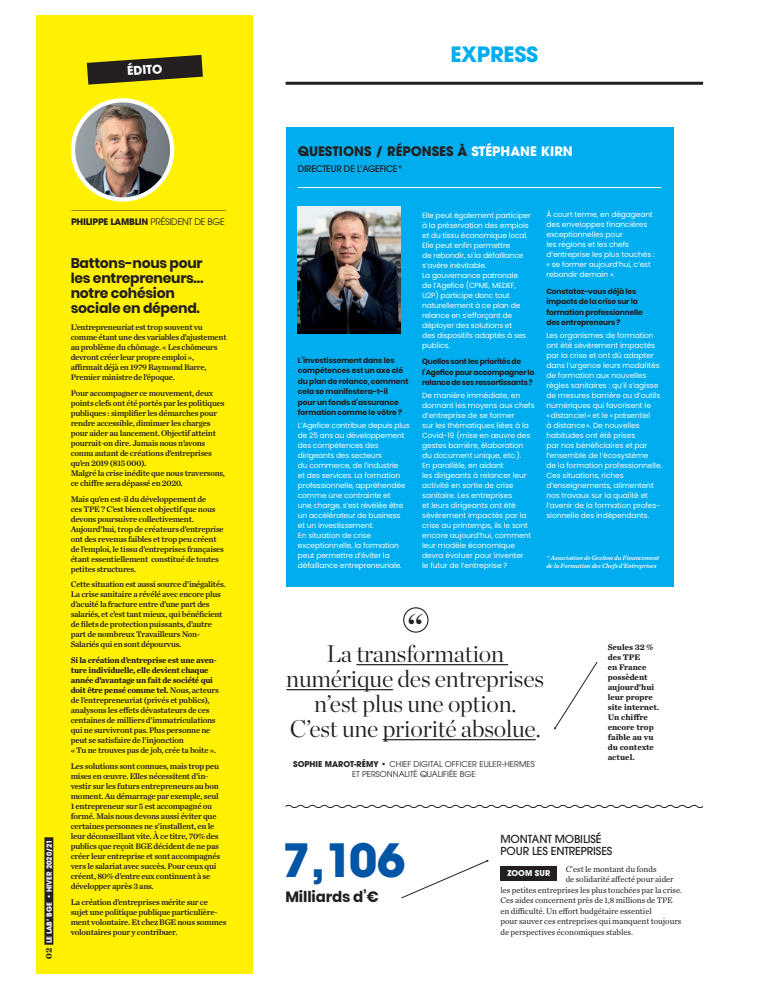
<style>
.page{position:relative;width:773px;height:989px;background:#fff}
.page>*{position:absolute;margin:0;border:0;box-sizing:border-box;transform-origin:0 0}
.t1{font:300 45.8px "Chronicle Display";color:#231f20}
.t2{font:700 45.5px "Avant Garde";color:#0155a5}
.t3{font:300 24px/25px "Chronicle Display";letter-spacing:-.01em;color:#231f20;text-align:center}
.t4{font:700 21px "Avant Garde";letter-spacing:-.01em;color:#00aeef}
.t5{font:700 15px "Poppins";letter-spacing:-.01em;color:#231f20}
.t6{font:700 14px/15px "Poppins";letter-spacing:-.02em;color:#231f20}
.t7{font:700 13px "Avant Garde";color:#231f20}
.t8{font:700 12px "Avant Garde";color:#fff}
.t9{font:500 11px/12px "Avant Garde";letter-spacing:-.01em;color:#231f20}
.t10{font:700 9px "Avant Garde";letter-spacing:-.03em;color:#231f20}
.t11{font:500 9px "Avant Garde";letter-spacing:-.02em;color:#231f20}
.t12{font:8.5px/10px "Chronicle Text G1 Semi";letter-spacing:-.03em;color:#231f20}
.t13{font:8.5px "Chronicle Text G1";letter-spacing:-.01em;color:#231f20}
.t14{font:700 8.5px/10px "Chronicle Text G1";letter-spacing:-.03em;color:#231f20}
.t15{font:700 8.5px/10px "Chronicle Text G1";letter-spacing:-.005em;color:#231f20}
.t16{font:8px/9.6px "Avant Garde";color:#231f20;text-align:center}
.t17{font:700 8px "Avant Garde";color:#fff}
.t18{font:7.5px/10px "Poppins";letter-spacing:-.01em;color:#fff}
.t19{font:700 7.5px/10.5px "Poppins";letter-spacing:-.02em;color:#231f20}
.t20{font:700 7px "Avant Garde";letter-spacing:-.005em;color:#fff}
.t21{font:italic 6.5px/8px "Chronicle Text G1 Semi";letter-spacing:-.01em;color:#fff}
.s1{font-family:"Chronicle Text G1";font-size:9px;color:#231f20}
.s2{font-weight:400}
.s3{font-family:"Chronicle Text G1 Semi";font-weight:400}
.s4{color:#fff}
.s5{font-weight:700}
</style>
<div class="page">
<div style="left:37px;top:15px;width:216px;height:958px;background:#fff101"></div>
<div style="left:44px;top:837px;width:9px;height:107px;background:#231f20"></div>
<hr style="left:356px;top:664px;width:152px;height:1px;background:#231f20">
<hr style="left:286px;top:689px;width:107px;height:1px;background:#231f20">
<hr style="left:383px;top:739px;width:153px;height:1px;background:#231f20">
<div style="left:403px;top:607px;width:25px;height:25px;border:1px solid #231f20;border-radius:50%"></div>
<svg style="left:554px;top:661px;width:44px;height:68px"></svg>
<svg style="left:401px;top:859px;width:87px;height:39px"></svg>
<div style="left:500px;top:866px;width:57px;height:14px;background:#231f20"></div>
<hr style="left:286px;top:82px;width:417px;height:3px;background:#231f20">
<svg style="left:87px;top:55px;width:116px;height:30px"></svg>
<img style="left:73px;top:100px;width:99px;height:99px;border-radius:50px">
<div style="left:71px;top:98px;width:103px;height:104px;border:4px solid #fff;border-radius:50%"></div>
<hr style="left:71px;top:210px;width:155px;height:1px;background:#231f20">
<svg style="left:285px;top:804px;width:419px;height:4px"></svg>
<div style="left:286px;top:127px;width:387px;height:459px;background:#00aeef"></div>
<hr style="left:298px;top:187px;width:363px;height:1px;background:#fff">
<img style="left:297px;top:206px;width:103px;height:127px">
<h3 class="t8" style="left:127px;top:63px;width:37px;rotate:-4deg">ÉDITO</h3>
<p class="t20" style="left:45px;top:958px;width:121px;rotate:-90deg"><span class="s1">02</span> LE LAB’ BGE • HIVER 2020/21</p>
<p class="t10" style="left:71px;top:215px;width:155px">PHILIPPE LAMBLIN <span class="s2">PRÉSIDENT DE BGE</span></p>
<h3 class="t6" style="left:71px;top:256px;width:134px">Battons-nous pour les entrepreneurs… notre cohésion sociale en dépend.</h3>
<p class="t12" style="left:71px;top:322px;width:157px">L’entrepreneuriat est trop souvent vu comme étant une des variables d’ajustement au problème du chômage. « Les chômeurs devront créer leur propre emploi », affirmait déjà en 1979 Raymond Barre, Premier ministre de l’époque.</p>
<p class="t12" style="left:71px;top:388px;width:156px">Pour accompagner ce mouvement, deux points clefs ont été portés par les politiques publiques : simplifier les démarches pour rendre accessible, diminuer les charges pour aider au lancement. Objectif atteint pourrait-on dire. Jamais nous n’avons connu autant de créations d’entreprises qu’en 2019 (815 000).<br>Malgré la crise inédite que nous traversons, ce chiffre sera dépassé en 2020.</p>
<p class="t12" style="left:71px;top:493px;width:155px">Mais qu’en est-il du développement de<br>ces TPE ? C’est bien cet objectif que nous devons poursuivre collectivement.<br>Aujourd’hui, trop de créateurs d’entreprise ont des revenus faibles et trop peu créent de l’emploi, le tissu d’entreprises françaises étant essentiellement constitué de toutes petites structures.</p>
<p class="t12" style="left:71px;top:579px;width:156px">Cette situation est aussi source d’inégalités.<br>La crise sanitaire a révélé avec encore plus d’acuité la fracture entre d’une part des salariés, et c’est tant mieux, qui bénéficient de filets de protection puissants, d’autre part de nombreux Travailleurs Non-Salariés qui en sont dépourvus.</p>
<p class="t14" style="left:71px;top:654px;width:150px">Si la création d’entreprise est une aven&shy;ture individuelle, elle devient chaque année d’avantage un fait de société qui doit être pensé comme tel. <span class="s3">Nous, acteurs</span></p>
<p class="t12" style="left:71px;top:694px;width:147px">de l’entrepreneuriat (privés et publics), analysons les effets dévastateurs de ces centaines de milliers d’immatriculations qui ne survivront pas. Plus personne ne peut se satisfaire de l’injonction<br>« Tu ne trouves pas de job, crée ta boite ».</p>
<p class="t12" style="left:71px;top:760px;width:151px">Les solutions sont connues, mais trop peu mises en œuvre. Elles nécessitent d’in&shy;vestir sur les futurs entrepreneurs au bon moment. Au démarrage par exemple, seul 1 entrepreneur sur 5 est accompagné ou formé. Mais nous devons aussi éviter que certaines personnes ne s’installent, en le leur déconseillant vite. À ce titre, 70% des publics que reçoit BGE décident de ne pas créer leur entreprise et sont accompagnés vers le salariat avec succès. Pour ceux qui créent, 80% d’entre eux continuent à se développer après 3 ans.</p>
<p class="t12" style="left:71px;top:896px;width:157px">La création d’entreprises mérite sur ce sujet une politique publique particulière&shy;ment volontaire. Et chez BGE nous sommes volontaires pour y contribuer.</p>
<h3 class="t4" style="left:450px;top:40px;width:89px">EXPRESS</h3>
<h3 class="t7" style="left:298px;top:143px;width:276px">QUESTIONS / RÉPONSES À <span class="s4">STÉPHANE KIRN</span></h3>
<p class="t11" style="left:298px;top:163px;width:106px">DIRECTEUR DE L’AGEFICE*</p>
<p class="t19" style="left:298px;top:355px;width:112px">L’investissement dans les compétences est un axe clé du plan de relance, comment cela se manifestera-t-il<br>pour un fonds d’assurance formation comme le vôtre ?</p>
<p class="t18" style="left:298px;top:420px;width:113px">L’Agefice contribue depuis plus de 25 ans au développement des compétences des dirigeants des secteurs<br>du commerce, de l’industrie<br>et des services. La formation professionnelle, appréhendée comme une contrainte et<br>une charge, s’est révélée être un accélérateur de business<br>et un investissement.<br>En situation de crise exceptionnelle, la formation peut permettre d’éviter la défaillance entrepreneuriale.</p>
<p class="t18" style="left:422px;top:210px;width:110px">Elle peut également participer à la préservation des emplois et du tissu économique local.<br>Elle peut enfin permettre<br>de rebondir, si la défaillance s’avère inévitable.<br>La gouvernance patronale<br>de l’Agefice (CPME, MEDEF,<br>U2P) participe donc tout naturellement à ce plan de relance en s’efforçant de déployer des solutions et<br>des dispositifs adaptés à ses publics.</p>
<p class="t19" style="left:422px;top:356px;width:114px">Quelles sont les priorités de l’Agefice pour accompagner la relance de ses ressortissants ?</p>
<p class="t18" style="left:422px;top:390px;width:114px">De manière immédiate, en donnant les moyens aux chefs d’entreprise de se former<br>sur les thématiques liées à la<br>Covid-19 (mise en œuvre des gestes barrière, élaboration du document unique, etc.).<br>En parallèle, en aidant<br>les dirigeants à relancer leur activité en sortie de crise sanitaire. Les entreprises<br>et leurs dirigeants ont été sévèrement impactés par la crise au printemps, ils le sont encore aujourd’hui, comment leur modèle économique devra évoluer pour inventer<br>le futur de l’entreprise ?</p>
<p class="t18" style="left:546px;top:209px;width:110px">À court terme, en dégageant des enveloppes financières exceptionnelles pour<br>les régions et les chefs d’entreprise les plus touchés : « se former aujourd’hui, c’est rebondir demain ».</p>
<p class="t19" style="left:546px;top:286px;width:98px">Constatez-vous déjà les impacts de la crise sur la formation professionnelle des entrepreneurs ?</p>
<p class="t18" style="left:546px;top:330px;width:117px">Les organismes de formation ont été sévèrement impactés par la crise et ont dû adapter dans l’urgence leurs modalités de formation aux nouvelles règles sanitaires : qu’il s’agisse de mesures barrière ou d’outils numériques qui favorisent le «distanciel» et le «présentiel<br>à distance». De nouvelles habitudes ont été prises<br>par nos bénéficiaires et par l’ensemble de l’écosystème<br>de la formation professionnelle.<br>Ces situations, riches d’enseignements, alimentent nos travaux sur la qualité et l’avenir de la formation profes&shy;sionnelle des indépendants.</p>
<p class="t21" style="left:546px;top:553px;width:114px">* Association de Gestion du Financement de la Formation des Chefs d’Entreprises</p>
<h1 class="t1" style="left:407px;top:595px;width:18px">“</h1>
<h3 class="t3" style="left:286px;top:639px;width:259px">La transformation numérique des entreprises n’est plus une option.<br>C’est une priorité absolue.</h3>
<p class="t16" style="left:293px;top:759px;width:243px"><span class="s5">SOPHIE MAROT-RÉMY •</span> CHIEF DIGITAL OFFICER EULER-HERMES<br>ET PERSONNALITÉ QUALIFIÉE BGE</p>
<p class="t15" style="left:608px;top:641px;width:53px">Seules 32 % des TPE<br>en France possèdent aujourd’hui leur propre site internet.<br>Un chiffre encore trop faible au vu du contexte actuel.</p>
<h2 class="t2" style="left:283px;top:830px;width:124px">7,106</h2>
<h3 class="t5" style="left:285px;top:887px;width:95px">Milliards d’€</h3>
<p class="t9" style="left:500px;top:833px;width:113px">MONTANT MOBILISÉ<br>POUR LES ENTREPRISES</p>
<p class="t13" style="left:566px;top:862px;width:92px">C’est le montant du fonds</p>
<p class="t13" style="left:566px;top:872px;width:110px">de solidarité affecté pour aider</p>
<p class="t13" style="left:500px;top:883px;width:183px">les petites entreprises les plus touchées par la crise.</p>
<p class="t13" style="left:500px;top:893px;width:174px">Ces aides concernent près de 1,8 millions de TPE</p>
<p class="t13" style="left:500px;top:904px;width:153px">en difficulté. Un effort budgétaire essentiel</p>
<p class="t13" style="left:500px;top:914px;width:182px">pour sauver ces entreprises qui manquent toujours</p>
<p class="t13" style="left:500px;top:925px;width:134px">de perspectives économiques stables.</p>
<p class="t17" style="left:507px;top:868px;width:44px">ZOOM SUR</p>
</div>
